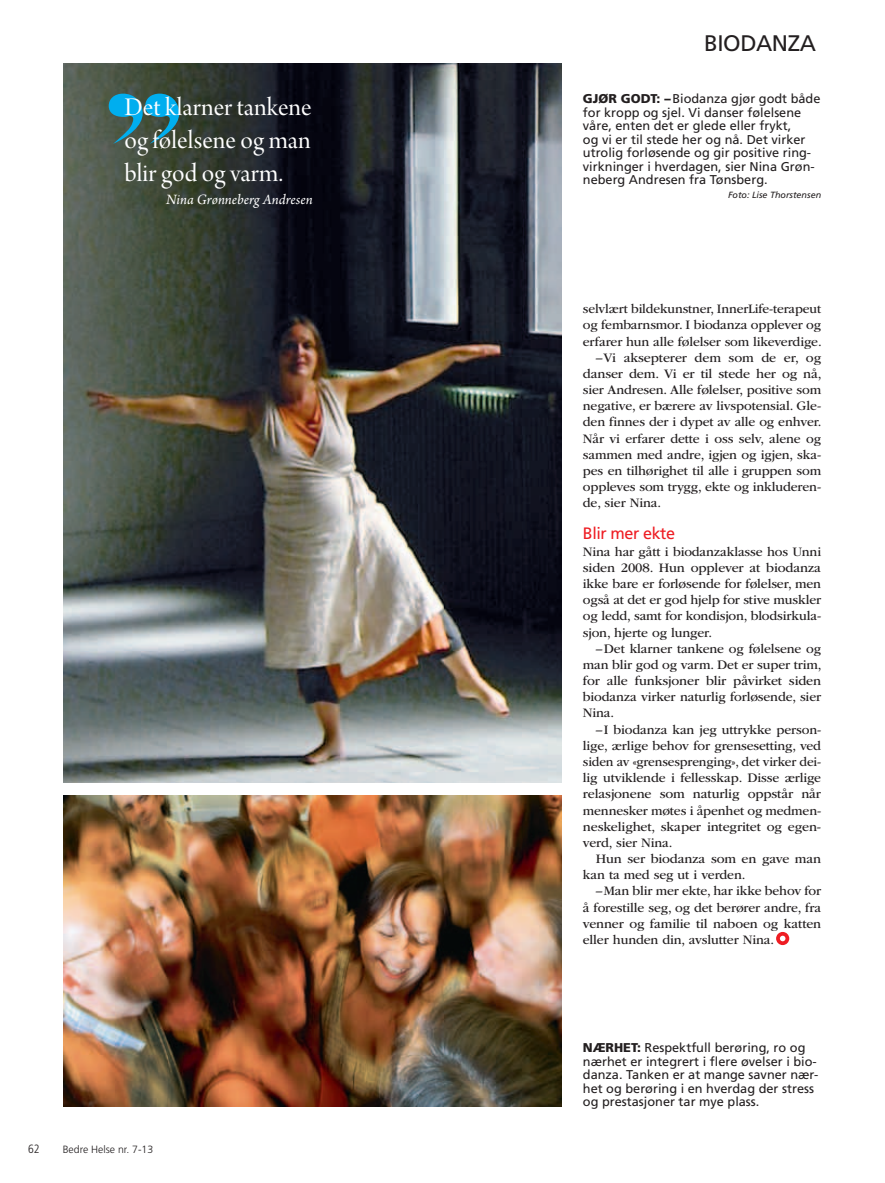
<style>
.page{position:relative;width:885px;height:1183px;background:#fff}
.page>*{position:absolute;margin:0;border:0;box-sizing:border-box;transform-origin:0 0}
.t1{font:27px/33px "Arno Pro Display";letter-spacing:.005em;color:#fff;text-align:justify}
.t2{font:22.5px "Frutiger LT Std";letter-spacing:-.02em;color:#231f20}
.t3{font:16.5px "Frutiger LT Std";letter-spacing:-.025em;color:#ee1d23}
.t4{font:italic 15px "Arno Pro";color:#fff}
.t5{font:13.5px/16.2px "ITC Garamond Std";letter-spacing:-.01em;color:#231f20;text-align:justify}
.t6{font:12.75px/13.5px "Frutiger LT Std";color:#231f20}
.t7{font:300 condensed 12px "Frutiger LT Std";color:#231f20}
.t8{font:300 10.5px "Frutiger LT Std";color:#231f20}
.t9{font:italic 9px "Frutiger LT Std";color:#231f20}
.s1{font-weight:900}
</style>
<div class="page">
<img style="left:64px;top:64px;width:497px;height:718px">
<svg style="left:109px;top:93px;width:70px;height:51px"></svg>
<img style="left:64px;top:795px;width:497px;height:311px">
<svg style="left:776px;top:931px;width:13px;height:13px"></svg>
<svg style="left:779px;top:935px;width:6px;height:6px"></svg>
<h1 class="t1" style="left:124px;top:93px;width:189px">Det klarner tankene og følelsene og man blir god og varm.</h1>
<p class="t4" style="left:166px;top:191px;width:148px">Nina Grønneberg Andresen</p>
<p class="t7" style="left:28px;top:1141px;width:13px">62</p>
<p class="t8" style="left:63px;top:1143px;width:92px">Bedre Helse nr. 7-13</p>
<h2 class="t2" style="left:704px;top:30px;width:113px">BIODANZA</h2>
<p class="t6" style="left:583px;top:92px;width:239px"><span class="s1">GJØR GODT: –</span>Biodanza gjør godt både for kropp og sjel. Vi danser følelsene våre, enten det er glede eller frykt,<br>og vi er til stede her og nå. Det virker utrolig forløsende og gir positive ring&shy;virkninger i hverdagen, sier Nina Grøn&shy;neberg Andresen fra Tønsberg.</p>
<p class="t9" style="left:728px;top:189px;width:95px">Foto: Lise Thorstensen</p>
<p class="t5" style="left:583px;top:301px;width:240px">selvlært bildekunstner, InnerLife-terapeut</p>
<p class="t5" style="left:583px;top:317px;width:240px">og fembarnsmor. I biodanza opplever og</p>
<p class="t5" style="left:583px;top:333px;width:240px">erfarer hun alle følelser som likeverdige.</p>
<p class="t5" style="left:595px;top:349px;width:227px">–Vi aksepterer dem som de er, og</p>
<p class="t5" style="left:583px;top:365px;width:240px">danser dem. Vi er til stede her og nå,</p>
<p class="t5" style="left:583px;top:382px;width:240px">sier Andresen. Alle følelser, positive som</p>
<p class="t5" style="left:583px;top:398px;width:240px">negative, er bærere av livspotensial. Gle-</p>
<p class="t5" style="left:583px;top:414px;width:240px">den finnes der i dypet av alle og enhver.</p>
<p class="t5" style="left:583px;top:430px;width:240px">Når vi erfarer dette i oss selv, alene og</p>
<p class="t5" style="left:583px;top:446px;width:240px">sammen med andre, igjen og igjen, ska-</p>
<p class="t5" style="left:583px;top:462px;width:240px">pes en tilhørighet til alle i gruppen som</p>
<p class="t5" style="left:583px;top:478px;width:240px">oppleves som trygg, ekte og inkluderen-</p>
<p class="t5" style="left:583px;top:495px;width:80px">de, sier Nina.</p>
<p class="t3" style="left:583px;top:523px;width:94px">Blir mer ekte</p>
<p class="t5" style="left:583px;top:543px;width:240px">Nina har gått i biodanzaklasse hos Unni siden 2008. Hun opplever at biodanza ikke bare er forløsende for følelser, men også at det er god hjelp for stive muskler og ledd, samt for kondisjon, blodsirkula&shy;sjon, hjerte og lunger.</p>
<p class="t5" style="left:583px;top:640px;width:240px;text-indent:13px">–Det klarner tankene og følelsene og man blir god og varm. Det er super trim, for alle funksjoner blir påvirket siden biodanza virker naturlig forløsende, sier Nina.</p>
<p class="t5" style="left:583px;top:721px;width:240px;text-indent:13px">–I biodanza kan jeg uttrykke person&shy;lige, ærlige behov for grensesetting, ved siden av «grensesprenging», det virker dei&shy;lig utviklende i fellesskap. Disse ærlige relasjonene som naturlig oppstår når mennesker møtes i åpenhet og medmen&shy;neskelighet, skaper integritet og egen&shy;verd, sier Nina.</p>
<p class="t5" style="left:583px;top:850px;width:240px;text-indent:13px">Hun ser biodanza som en gave man kan ta med seg ut i verden.</p>
<p class="t5" style="left:583px;top:882px;width:240px;text-indent:13px">–Man blir mer ekte, har ikke behov for å forestille seg, og det berører andre, fra venner og familie til naboen og katten eller hunden din, avslutter Nina.</p>
<p class="t6" style="left:583px;top:1040px;width:237px"><span class="s1">NÆRHET:</span> Respektfull berøring, ro og nærhet er integrert i flere øvelser i bio&shy;danza. Tanken er at mange savner nær&shy;het og berøring i en hverdag der stress og prestasjoner tar mye plass.</p>
</div>
